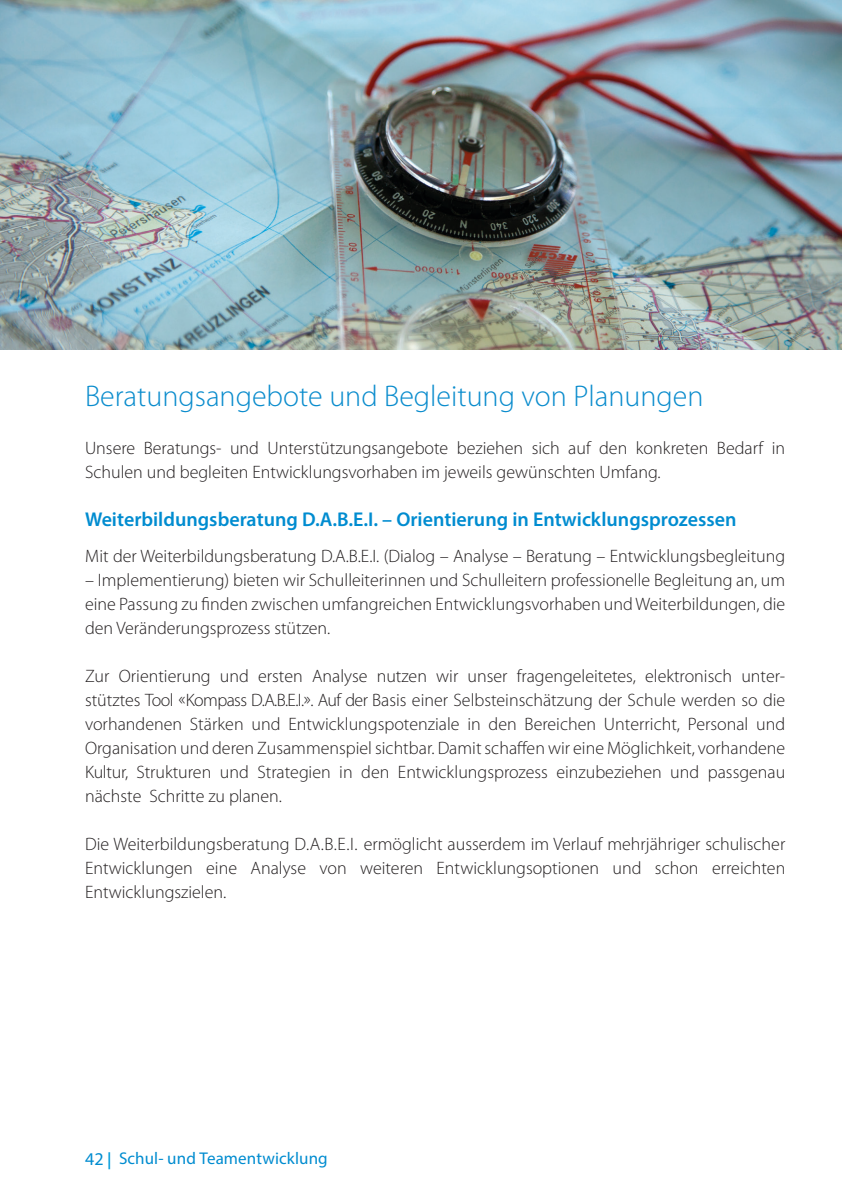
<style>
.page{position:relative;width:842px;height:1191px;background:#fff}
.page>*{position:absolute;margin:0;border:0;box-sizing:border-box;transform-origin:0 0}
.t1{font:300 30px "Myriad Pro";color:#0a8ccd}
.heading_1{font:600 20px "Myriad Pro";color:#008cd0}
.Body_Text{font:300 18px/24px "Myriad Pro";color:#231f20;text-align:justify}
.heading_1-2{font:300 18px/24px "Myriad Pro";color:#231f20}
.t2{font:17px "Myriad Pro";letter-spacing:.005em;color:#008cd0}
.s1{font-size:18px}
.s2{font-weight:600;color:#009cdc}
</style>
<div class="page">
<img style="left:0;top:0;width:842px;height:349px">
<p class="t1" style="left:85px;top:380px;width:620px">Beratungsangebote und Begleitung von Planungen</p>
<p class="heading_1-2" style="left:85px;top:436px;width:702px">Unsere Beratungs- und Unterstützungsangebote beziehen sich auf den konkreten Bedarf in<br>Schulen und begleiten Entwicklungsvorhaben im jeweils gewünschten Umfang.</p>
<p class="heading_1" style="left:85px;top:507px;width:653px">Weiterbildungsberatung D.A.B.E.I. – Orientierung in Entwicklungsprozessen</p>
<p class="Body_Text" style="left:85px;top:544px;width:702px">Mit der Weiterbildungsberatung D.A.B.E.I. (Dialog – Analyse – Beratung – Entwicklungsbegleitung</p>
<p class="Body_Text" style="left:85px;top:568px;width:702px">– Implementierung) bieten wir Schulleiterinnen und Schulleitern professionelle Begleitung an, um eine Passung zu finden zwischen umfangreichen Entwicklungsvorhaben und Weiterbildungen, die den Veränderungsprozess stützen.</p>
<p class="Body_Text" style="left:85px;top:664px;width:702px">Zur Orientierung und ersten Analyse nutzen wir unser fragengeleitetes, elektronisch unter&shy;stütztes Tool «Kompass D.A.B.E.I.». Auf der Basis einer Selbsteinschätzung der Schule werden so die vorhandenen Stärken und Entwicklungspotenziale in den Bereichen Unterricht, Personal und Organisation und deren Zusammenspiel sichtbar. Damit schaffen wir eine Möglichkeit, vorhandene Kultur, Strukturen und Strategien in den Entwicklungsprozess einzubeziehen und passgenau nächste Schritte zu planen.</p>
<p class="Body_Text" style="left:85px;top:832px;width:702px">Die Weiterbildungsberatung D.A.B.E.I. ermöglicht ausserdem im Verlauf mehrjähriger schulischer Entwicklungen eine Analyse von weiteren Entwicklungsoptionen und schon erreichten Entwicklungszielen.</p>
<p class="t2" style="left:85px;top:1148px;width:244px"><span class="s1">42</span> <span class="s2">|</span> Schul- und Teamentwicklung</p>
</div>
